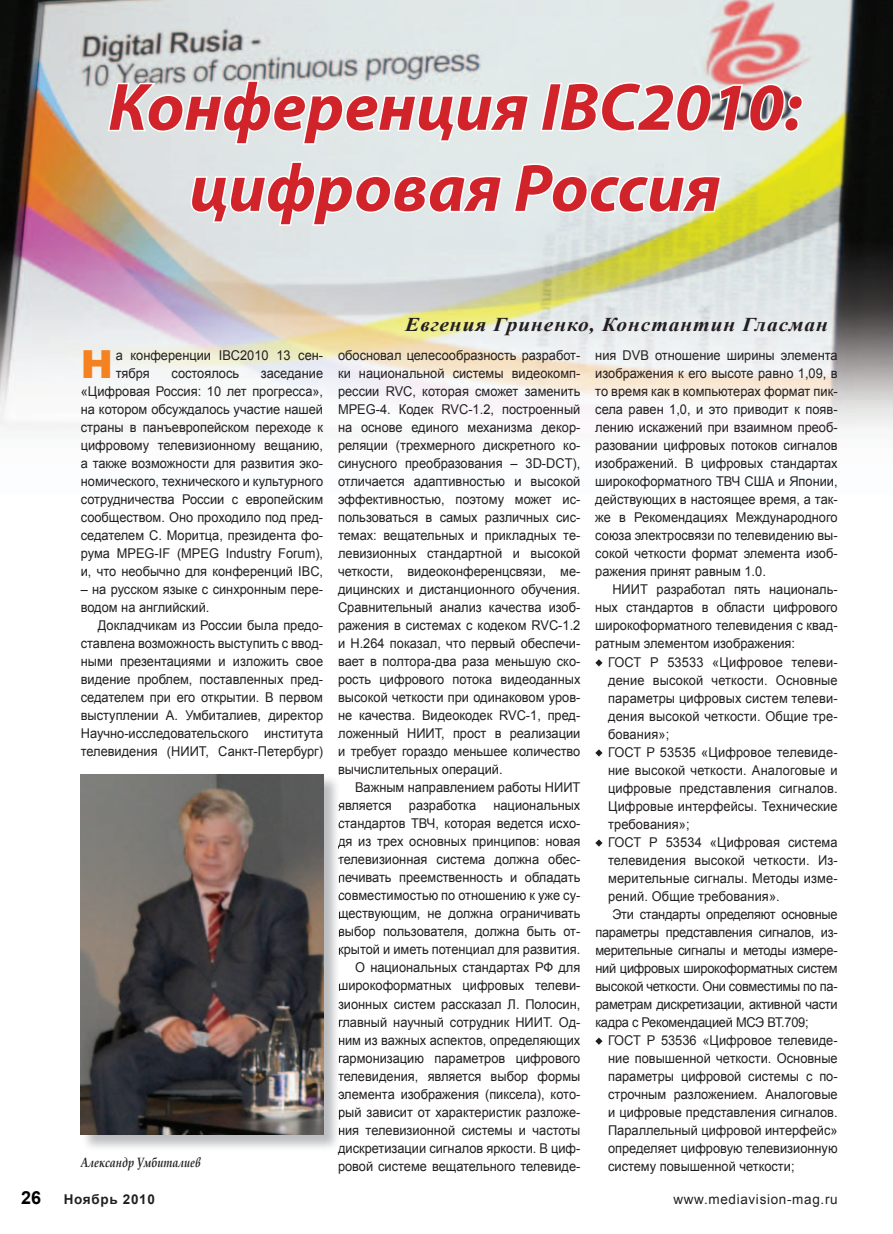
<style>
.page{position:relative;width:893px;height:1234px;background:#fff}
.page>*{position:absolute;margin:0;border:0;box-sizing:border-box;transform-origin:0 0}
.t1{font:italic 700 67.5px/81px "Myriad Pro";color:#d1232a;text-align:center}
.t2{font:900 38.7px "Arial";color:#f58220}
.t3{font:italic 700 19.5px "Times New Roman";letter-spacing:.04em;color:#231f20;scale:1.1 1}
.t4{font:700 18px "Arial";color:#000}
.t5{font:13.5px/18px "Arial";color:#231f20;text-align:justify;scale:.95 1}
.t6{font:13.5px "Arial";letter-spacing:-.02em;color:#231f20;scale:.95 1}
.t7{font:13.5px "Arial";letter-spacing:.05em;color:#231f20}
.t8{font:italic 700 13.5px "Book Antiqua";color:#231f20;scale:.8 1}
.t9{font:700 13.5px "Arial";letter-spacing:.05em;color:#231f20}
</style>
<div class="page">
<img style="left:0;top:0;width:893px;height:431px">
<svg style="left:595px;top:659px;width:7px;height:7px"></svg>
<svg style="left:595px;top:749px;width:7px;height:7px"></svg>
<svg style="left:595px;top:839px;width:7px;height:7px"></svg>
<svg style="left:595px;top:1037px;width:7px;height:7px"></svg>
<svg style="left:106px;top:79px;width:425px;height:68px"></svg>
<svg style="left:538px;top:81px;width:267px;height:52px"></svg>
<svg style="left:189px;top:160px;width:315px;height:68px"></svg>
<svg style="left:512px;top:161px;width:211px;height:53px"></svg>
<img style="left:81px;top:774px;width:259px;height:374px">
<svg style="left:338px;top:800px;width:2px;height:31px"></svg>
<svg style="left:338px;top:839px;width:2px;height:27px"></svg>
<svg style="left:339px;top:872px;width:1px;height:13px"></svg>
<svg style="left:339px;top:911px;width:1px;height:46px"></svg>
<svg style="left:338px;top:980px;width:2px;height:49px"></svg>
<svg style="left:338px;top:1037px;width:2px;height:97px"></svg>
<svg style="left:338px;top:1142px;width:2px;height:9px"></svg>
<img style="left:81px;top:774px;width:242px;height:360px">
<h1 class="t1" style="left:108px;top:64px;width:695px">Конференция IBC2010: цифровая Россия</h1>
<h2 class="t2" style="left:81px;top:336px;width:34px">Н</h2>
<p class="t5" style="left:116px;top:346px;width:220px">а конференции IBC2010 13 сен&shy;тября</p>
<p class="t5" style="left:81px;top:364px;width:257px;text-indent:180px">заседание «Цифровая Россия: 10 лет прогресса», на котором обсуждалось участие нашей страны в панъевропейском переходе к цифровому телевизионному вещанию, а также возможности для развития эко&shy;номического, технического и культурного сотрудничества России с европейским сообществом. Оно проходило под пред&shy;седателем С. Моритца, президента фо&shy;рума MPEG-IF (MPEG Industry Forum), и, что необычно для конференций IBC,</p>
<p class="t5" style="left:81px;top:580px;width:257px">– на русском языке с синхронным пере&shy;водом на английский.</p>
<p class="t5" style="left:81px;top:616px;width:257px;text-indent:17px">Докладчикам из России была предо&shy;ставлена возможность выступить с ввод&shy;ными презентациями и изложить свое видение проблем, поставленных пред&shy;седателем при его открытии. В первом выступлении А. Умбиталиев, директор Научно-исследовательского института телевидения (НИИТ, Санкт-Петербург)</p>
<p class="t5" style="left:171px;top:364px;width:73px">состоялось</p>
<p class="t8" style="left:81px;top:1152px;width:151px">Александр Умбиталиев</p>
<h3 class="t3" style="left:405px;top:310px;width:386px">Евгения Гриненко, Константин Гласман</h3>
<p class="t5" style="left:338px;top:346px;width:257px">обосновал целесообразность разработ&shy;ки национальной системы видеокомп&shy;рессии RVC, которая сможет заменить MPEG-4. Кодек RVC-1.2, построенный на основе единого механизма декор&shy;реляции (трехмерного дискретного ко&shy;синусного преобразования – 3D-DCT), отличается адаптивностью и высокой эффективностью, поэтому может ис&shy;пользоваться в самых различных сис&shy;темах: вещательных и прикладных те&shy;левизионных стандартной и высокой четкости, видеоконференцсвязи, ме&shy;дицинских и дистанционного обучения.<br>Сравнительный анализ качества изоб&shy;ражения в системах с кодеком RVC-1.2 и H.264 показал, что первый обеспечи&shy;вает в полтора-два раза меньшую ско&shy;рость цифрового потока видеоданных высокой четкости при одинаковом уров&shy;не качества. Видеокодек RVC-1, пред&shy;ложенный НИИТ, прост в реализации и требует гораздо меньшее количество вычислительных операций.</p>
<p class="t5" style="left:338px;top:778px;width:257px;text-indent:17px">Важным направлением работы НИИТ является</p>
<p class="t5" style="left:409px;top:796px;width:72px">разработка</p>
<p class="t5" style="left:338px;top:796px;width:257px;text-align:right">национальных<br>стандартов ТВЧ, которая ведется исхо&shy;дя из трех основных принципов: новая телевизионная система должна обес&shy;печивать преемственность и обладать совместимостью по отношению к уже су&shy;ществующим, не должна ограничивать выбор пользователя, должна быть от&shy;крытой и иметь потенциал для развития.<br>О национальных стандартах РФ для широкоформатных цифровых телеви&shy;зионных систем рассказал Л. Полосин, главный научный сотрудник НИИТ. Од&shy;ним из важных аспектов, определяющих гармонизацию параметров цифрового телевидения, является выбор формы элемента изображения (пиксела), кото&shy;рый зависит от характеристик разложе&shy;ния телевизионной системы и частоты дискретизации сигналов яркости. В циф&shy;ровой системе вещательного телевиде-</p>
<p class="t5" style="left:595px;top:346px;width:257px">ния DVB отношение ширины элемента изображения к его высоте равно 1,09, в то время как в компьютерах формат пик&shy;села равен 1,0, и это приводит к появ&shy;лению искажений при взаимном преоб&shy;разовании цифровых потоков сигналов изображений. В цифровых стандартах широкоформатного ТВЧ США и Японии, действующих в настоящее время, а так&shy;же в Рекомендациях Международного союза электросвязи по телевидению вы&shy;сокой четкости формат элемента изоб&shy;ражения принят равным 1.0.</p>
<p class="t5" style="left:595px;top:580px;width:257px;text-indent:17px">НИИТ разработал пять националь&shy;ных стандартов в области цифрового широкоформатного телевидения с квад&shy;ратным элементом изображения:</p>
<p class="t5" style="left:608px;top:652px;width:243px">ГОСТ Р 53533 «Цифровое телеви-</p>
<p class="t5" style="left:608px;top:670px;width:243px">дение высокой четкости. Основные</p>
<p class="t5" style="left:608px;top:688px;width:243px">параметры цифровых систем телеви-</p>
<p class="t5" style="left:608px;top:706px;width:243px">дения высокой четкости. Общие тре-</p>
<p class="t5" style="left:608px;top:724px;width:66px">бования»;</p>
<p class="t5" style="left:608px;top:742px;width:243px">ГОСТ Р 53535 «Цифровое телевиде-</p>
<p class="t5" style="left:608px;top:760px;width:243px">ние высокой четкости. Аналоговые и</p>
<p class="t5" style="left:608px;top:778px;width:243px">цифровые представления сигналов.</p>
<p class="t5" style="left:608px;top:796px;width:243px">Цифровые интерфейсы. Технические</p>
<p class="t5" style="left:608px;top:814px;width:87px">требования»;</p>
<p class="t5" style="left:608px;top:832px;width:243px">ГОСТ Р 53534 «Цифровая система</p>
<p class="t5" style="left:608px;top:850px;width:243px">телевидения высокой четкости. Из-</p>
<p class="t5" style="left:608px;top:868px;width:243px">мерительные сигналы. Методы изме-</p>
<p class="t5" style="left:608px;top:886px;width:182px">рений. Общие требования».</p>
<p class="t6" style="left:612px;top:904px;width:239px">Эти стандарты определяют основные</p>
<p class="t6" style="left:595px;top:922px;width:257px">параметры представления сигналов, из-</p>
<p class="t6" style="left:595px;top:940px;width:257px">мерительные сигналы и методы измере-</p>
<p class="t6" style="left:595px;top:958px;width:257px">ний цифровых широкоформатных систем</p>
<p class="t6" style="left:595px;top:976px;width:257px">высокой четкости. Они совместимы по па-</p>
<p class="t6" style="left:595px;top:994px;width:257px">раметрам дискретизации, активной части</p>
<p class="t6" style="left:595px;top:1012px;width:226px">кадра с Рекомендацией МСЭ ВТ.709;</p>
<p class="t5" style="left:608px;top:1030px;width:243px">ГОСТ Р 53536 «Цифровое телевиде-</p>
<p class="t5" style="left:608px;top:1048px;width:243px">ние повышенной четкости. Основные</p>
<p class="t5" style="left:608px;top:1066px;width:243px">параметры цифровой системы с по-</p>
<p class="t5" style="left:608px;top:1084px;width:243px">строчным разложением. Аналоговые</p>
<p class="t5" style="left:608px;top:1102px;width:243px">и цифровые представления сигналов.</p>
<p class="t5" style="left:608px;top:1120px;width:243px">Параллельный цифровой интерфейс»</p>
<p class="t5" style="left:608px;top:1138px;width:243px">определяет цифровую телевизионную</p>
<p class="t5" style="left:608px;top:1156px;width:198px">систему повышенной четкости;</p>
<h3 class="t4" style="left:21px;top:1185px;width:22px">26</h3>
<p class="t9" style="left:64px;top:1190px;width:93px">Ноябрь 2010</p>
<p class="t7" style="left:673px;top:1190px;width:166px">www.mediavision-mag.ru</p>
</div>
